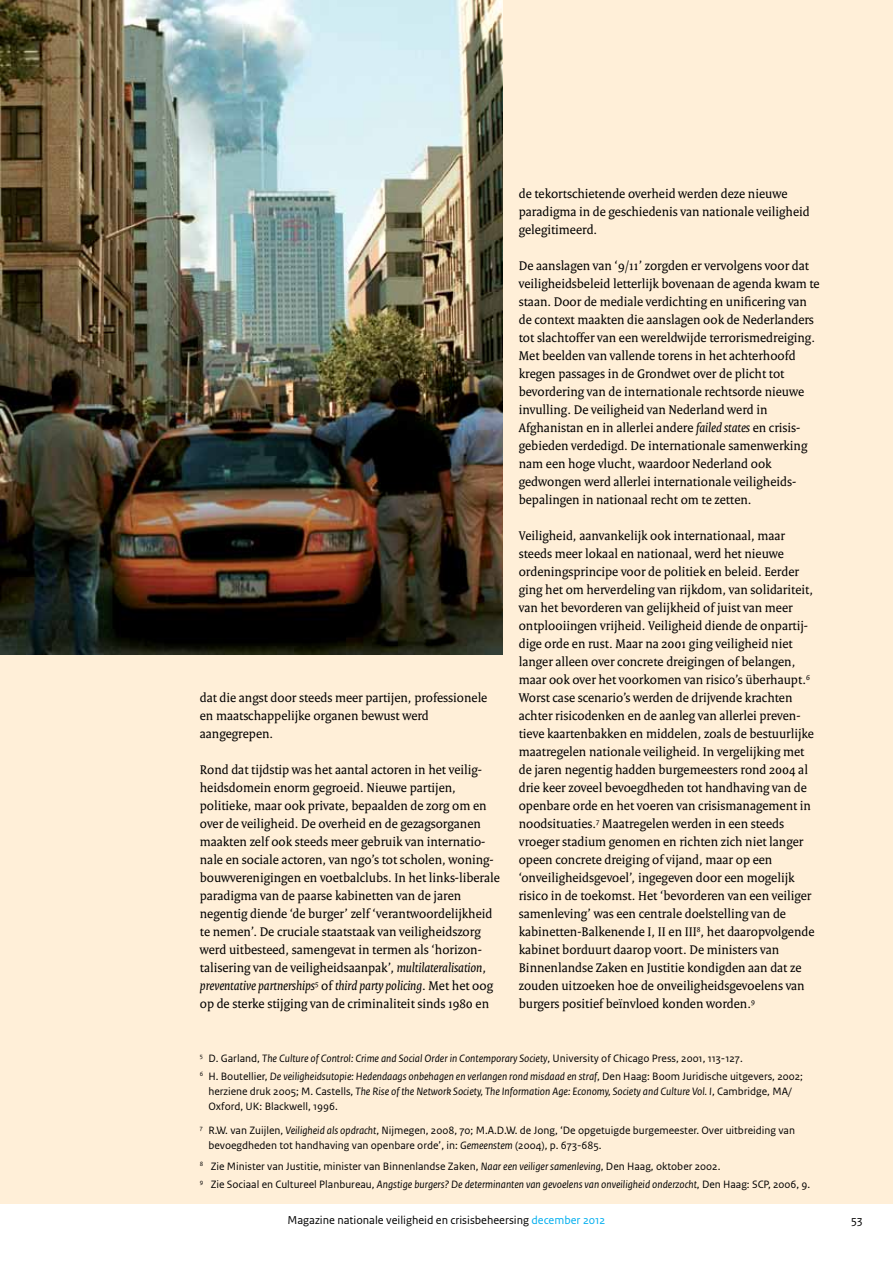
<style>
.page{position:relative;width:893px;height:1263px;background:#fff}
.page>*{position:absolute;margin:0;border:0;box-sizing:border-box;transform-origin:0 0}
.t1{font:13.5px/18px "Rijksoverheid Serif";color:#000}
.t2{font:12px "Rijksoverheid Sans Text";color:#000}
.t3{font:11.25px/15px "Rijksoverheid Sans Text";color:#000}
.t4{font:italic 11.25px/18px "Rijksoverheid Sans Text";color:#000}
.s1{font-style:italic}
.s2{font-style:normal}
.s3{color:#00aeef}
</style>
<div class="page">
<div style="left:0;top:0;width:893px;height:1203px;background:#ffefd8"></div>
<img style="left:0;top:0;width:503px;height:655px">
<p class="t1" style="left:200px;top:689px;width:289px">dat die angst door steeds meer partijen, professionele en maatschappelijke organen bewust werd aangegrepen.</p>
<p class="t1" style="left:200px;top:761px;width:301px">Rond dat tijdstip was het aantal actoren in het veilig&shy;heidsdomein enorm gegroeid. Nieuwe partijen, politieke, maar ook private, bepaalden de zorg om en over de veiligheid. De overheid en de gezagsorganen maakten zelf ook steeds meer gebruik van internatio&shy;nale en sociale actoren, van ngo’s tot scholen, woning&shy;bouwverenigingen en voetbalclubs. In het links-liberale paradigma van de paarse kabinetten van de jaren negentig diende ‘de burger’ zelf ‘verantwoordelijkheid te nemen’. De cruciale staatstaak van veiligheidszorg werd uitbesteed, samengevat in termen als ‘horizon&shy;talisering van de veiligheidsaanpak’, <span class="s1">multilateralisation</span>, <span class="s1">preventative partnerships</span><sup>5</sup> of <span class="s1">third party policing</span>. Met het oog op de sterke stijging van de criminaliteit sinds 1980 en</p>
<p class="t1" style="left:519px;top:185px;width:292px">de tekortschietende overheid werden deze nieuwe paradigma in de geschiedenis van nationale veiligheid gelegitimeerd.</p>
<p class="t1" style="left:519px;top:257px;width:302px">De aanslagen van ‘9/11’ zorgden er vervolgens voor dat veiligheidsbeleid letterlijk bovenaan de agenda kwam te staan. Door de mediale verdichting en unificering van de context maakten die aanslagen ook de Nederlanders tot slachtoffer van een wereldwijde terrorismedreiging.<br>Met beelden van vallende torens in het achterhoofd kregen passages in de Grondwet over de plicht tot bevordering van de internationale rechtsorde nieuwe invulling. De veiligheid van Nederland werd in Afghanistan en in allerlei andere <span class="s1">failed states</span> en crisis&shy;gebieden verdedigd. De internationale samenwerking nam een hoge vlucht, waardoor Nederland ook gedwongen werd allerlei internationale veiligheids&shy;bepalingen in nationaal recht om te zetten.</p>
<p class="t1" style="left:519px;top:527px;width:297px">Veiligheid, aanvankelijk ook internationaal, maar steeds meer lokaal en nationaal, werd het nieuwe ordeningsprincipe voor de politiek en beleid. Eerder ging het om herverdeling van rijkdom, van solidariteit, van het bevorderen van gelijkheid of juist van meer ontplooiingen vrijheid. Veiligheid diende de onpartij&shy;dige orde en rust. Maar na 2001 ging veiligheid niet langer alleen over concrete dreigingen of belangen, maar ook over het voorkomen van risico’s überhaupt.<sup>6<br></sup>Worst case scenario’s werden de drijvende krachten achter risicodenken en de aanleg van allerlei preven&shy;tieve kaartenbakken en middelen, zoals de bestuurlijke maatregelen nationale veiligheid. In vergelijking met de jaren negentig hadden burgemeesters rond 2004 al drie keer zoveel bevoegdheden tot handhaving van de openbare orde en het voeren van crisismanagement in noodsituaties.<sup>7</sup> Maatregelen werden in een steeds vroeger stadium genomen en richten zich niet langer opeen concrete dreiging of vijand, maar op een ‘onveiligheidsgevoel’, ingegeven door een mogelijk risico in de toekomst. Het ‘bevorderen van een veiliger samenleving’ was een centrale doelstelling van de kabinetten-Balkenende I, II en III<sup>8</sup>, het daaropvolgende kabinet borduurt daarop voort. De ministers van Binnenlandse Zaken en Justitie kondigden aan dat ze zouden uitzoeken hoe de onveiligheidsgevoelens van burgers positief beïnvloed konden worden.<sup>9</sup></p>
<p class="t4" style="left:200px;top:1050px;width:605px"><sup>5</sup> <span class="s2">D. Garland,</span> The Culture of Control: Crime and Social Order in Contemporary Society<span class="s2">, University of Chicago Press, 2001, 113-127.<br></span><sup>6</sup> <span class="s2">H. Boutellier,</span> De veiligheidsutopie: Hedendaags onbehagen en verlangen rond misdaad en straf<span class="s2">, Den Haag: Boom Juridische uitgevers, 2002;</span></p>
<p class="t4" style="left:208px;top:1084px;width:585px;line-height:15px"><span class="s2">herziene druk 2005; M. Castells,</span> The Rise of the Network Society, The Information Age: Economy, Society and Culture Vol. I<span class="s2">, Cambridge, MA/<br>Oxford, UK: Blackwell, 1996.</span></p>
<p class="t3" style="left:208px;top:1123px;width:588px;text-indent:-9px"><sup>7</sup> R.W. van Zuijlen, <span class="s1">Veiligheid als opdracht</span>, Nijmegen, 2008, 70; M.A.D.W. de Jong, ‘De opgetuigde burgemeester. Over uitbreiding van bevoegdheden tot handhaving van openbare orde’, in: <span class="s1">Gemeenstem</span> (2004), p. 673-685.</p>
<p class="t3" style="left:200px;top:1158px;width:612px;line-height:18px"><sup>8</sup> Zie Minister van Justitie, minister van Binnenlandse Zaken, <span class="s1">Naar een veiliger samenleving</span>, Den Haag, oktober 2002.<br><sup>9</sup> Zie Sociaal en Cultureel Planbureau, <span class="s1">Angstige burgers? De determinanten van gevoelens van onveiligheid onderzocht</span>, Den Haag: SCP, 2006, 9.</p>
<p class="t2" style="left:288px;top:1213px;width:319px">Magazine nationale veiligheid en crisisbeheersing <span class="s3">december 2012</span></p>
<p class="t2" style="left:851px;top:1213px;width:13px">53</p>
</div>
